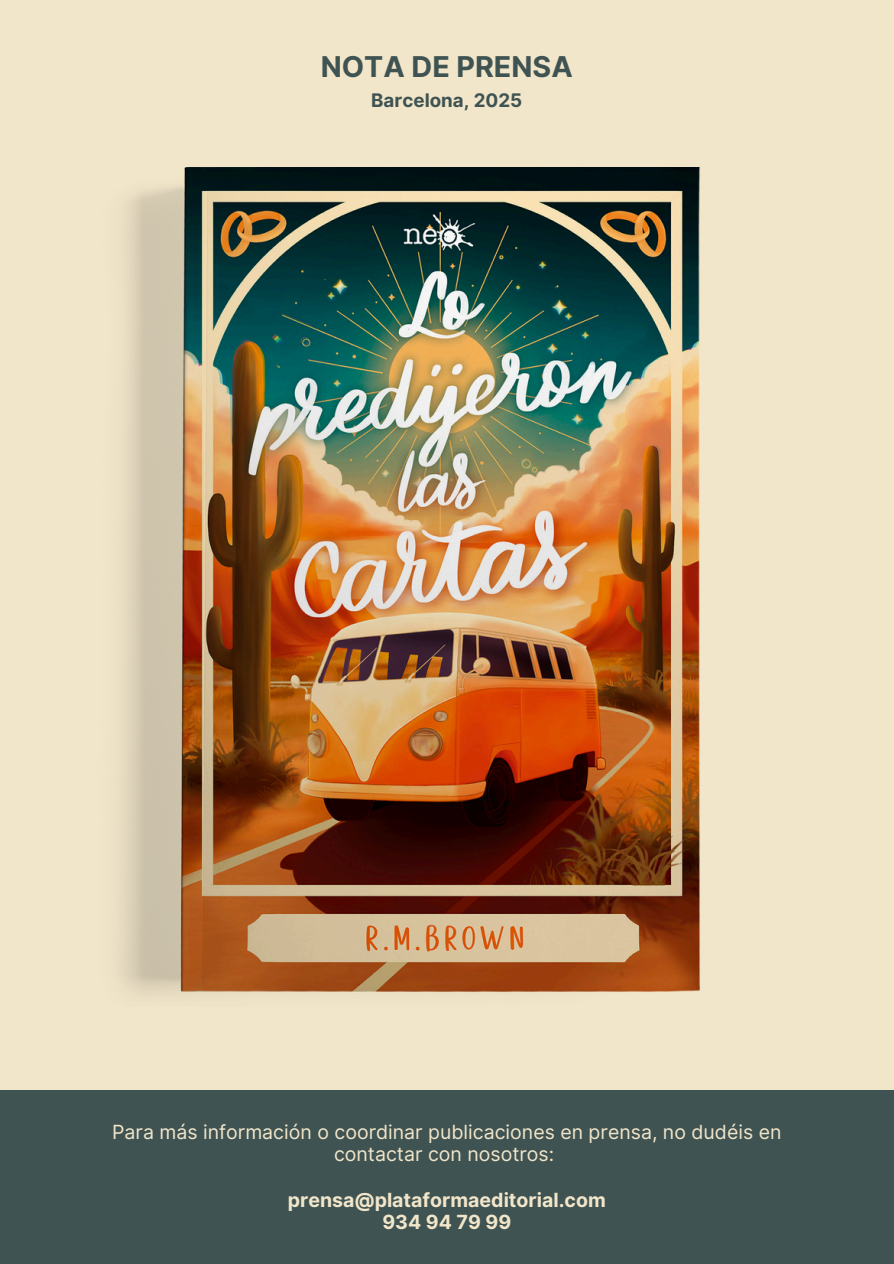
<style>
.page{position:relative;width:894px;height:1264px;background:#fff}
.page>*{position:absolute;margin:0;border:0;box-sizing:border-box;transform-origin:0 0}
.t1{font:700 28.65px "Inter";color:#3f5352}
.t2{font:19.5px/22.5px "Inter";color:#f2e6ca;text-align:center}
.t3{font:700 19.5px/22.5px "Inter";color:#f2e6ca;text-align:center}
.t4{font:700 18.75px "Inter";color:#3f5352}
</style>
<div class="page">
<div style="left:0;top:0;width:893px;height:1263px;background:#f2e6ca"></div>
<div style="left:0;top:1090px;width:893px;height:173px;background:#3f5352"></div>
<img style="left:119px;top:168px;width:581px;height:827px">
<h1 class="t1" style="left:320px;top:50px;width:253px">NOTA DE PRENSA</h1>
<h2 class="t4" style="left:371px;top:89px;width:152px">Barcelona, 2025</h2>
<p class="t2" style="left:112px;top:1120px;width:670px">Para más información o coordinar publicaciones en prensa, no dudéis en contactar con nosotros:</p>
<p class="t3" style="left:288px;top:1188px;width:319px">prensa@plataformaeditorial.com<br>934 94 79 99</p>
</div>
